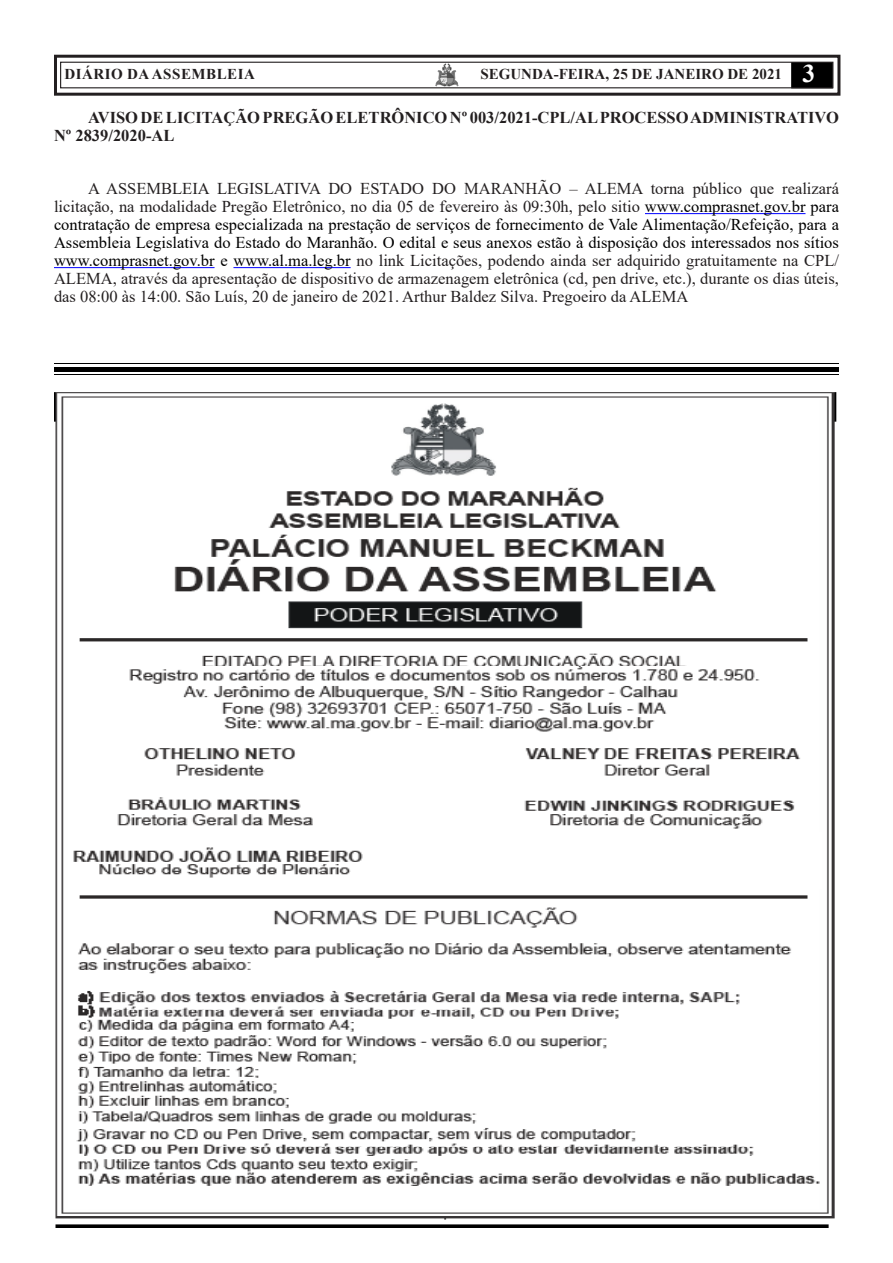
<style>
.page{position:relative;width:893px;height:1263px;background:#fff}
.page>*{position:absolute;margin:0;border:0;box-sizing:border-box;transform-origin:0 0}
.t1{font:16.5px/18px "Times New Roman";color:#231f20;text-align:justify}
.t2{font:700 16.5px/18px "Times New Roman";color:#231f20}
.t3{font:700 15px "Times New Roman";color:#231f20}
.t4{font:700 15px "Times New Roman";letter-spacing:.035em;color:#231f20}
.s1{font-size:25.5px;color:#fff}
.s2{color:#000}
</style>
<div class="page">
<div style="left:54px;top:55px;width:786px;height:41px;border:3px solid #231f20"></div>
<div style="left:791px;top:62px;width:42px;height:26px;background:#000;border:2px solid #000"></div>
<div style="left:60px;top:62px;width:773px;height:26px;border:1px solid #231f20"></div>
<img style="left:427px;top:56px;width:40px;height:40px">
<hr style="left:645px;top:213px;width:160px;height:1px;background:#00f">
<hr style="left:54px;top:267px;width:161px;height:1px;background:#00f">
<hr style="left:233px;top:267px;width:118px;height:1px;background:#00f">
<img style="left:54px;top:392px;width:783px;height:835px">
<div style="left:437px;top:832px;width:385px;height:57px;background:#fff"></div>
<hr style="left:54px;top:367px;width:785px;height:4px;background:#000">
<hr style="left:54px;top:363px;width:785px;height:1px;background:#000">
<hr style="left:54px;top:374px;width:785px;height:1px;background:#000">
<p class="t4" style="left:64px;top:64px;width:192px">DIÁRIO DA ASSEMBLEIA</p>
<p class="t3" style="left:480px;top:64px;width:336px">SEGUNDA-FEIRA, 25 DE JANEIRO DE 2021 <span class="s1">3</span></p>
<p class="t2" style="left:54px;top:108px;width:786px;text-indent:34px">AVISO DE LICITAÇÃO PREGÃO ELETRÔNICO Nº 003/2021-CPL/AL PROCESSO ADMINISTRATIVO<br>Nº 2839/2020-AL</p>
<p class="t1" style="left:54px;top:179px;width:786px;text-indent:34px">A ASSEMBLEIA LEGISLATIVA DO ESTADO DO MARANHÃO – ALEMA torna público que realizará licitação, na modalidade Pregão Eletrônico, no dia 05 de fevereiro às 09:30h, pelo sitio <span class="s2">www.comprasnet.gov.br para contratação de empresa especializada na prestação de serviços de fornecimento de Vale Alimentação/Refeição, para a Assembleia Legislativa do Estado do Maranhão. O edital e seus anexos estão à disposição dos interessados nos sítios www.comprasnet.gov.br e www.al.ma.leg.br</span> no link Licitações, podendo ainda ser adquirido gratuitamente na CPL/ ALEMA, através da apresentação de dispositivo de armazenagem eletrônica (cd, pen drive, etc.), durante os dias úteis, das 08:00 às 14:00. São Luís, 20 de janeiro de 2021. Arthur Baldez Silva. Pregoeiro da ALEMA</p>
</div>
